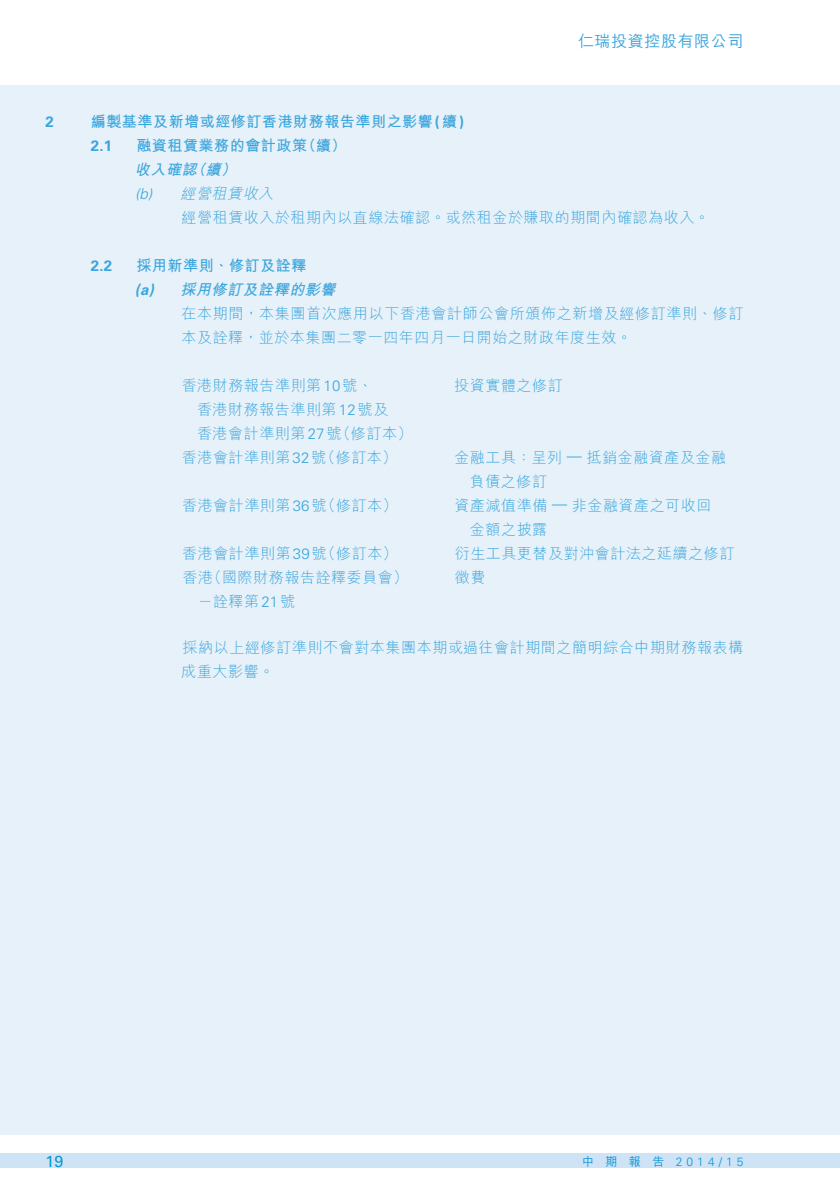
<style>
.page{position:relative;width:840px;height:1191px;background:#fff}
.page>*{position:absolute;margin:0;border:0;box-sizing:border-box;transform-origin:0 0}
.t1{font:500 16px "M Hei HK";letter-spacing:.035em;color:#3aa5dd}
.t2{font:16px "Univers LT Std";color:#0696d7}
.t3{font:300 15px/24px "M Hei HK";letter-spacing:.035em;color:#3aa5dd}
.t4{font:700 15px "M Hei HK";letter-spacing:.035em;color:#3aa5dd}
.t5{font:italic 700 15px "M Hei HK";color:#3aa5dd}
.t6{font:700 15px "Univers LT Std";color:#3aa5dd}
.t7{font:italic 300 15px "M Hei HK";color:#3aa5dd}
.t8{font:italic 300 15px "Univers LT Std";color:#3aa5dd}
.t9{font:italic 700 15px "Univers LT Std";color:#3aa5dd}
.t10{font:300 15px "Univers LT Std";color:#3aa5dd}
.t11{font:300 12px "Univers LT Std";color:#0696d7}
.t12{font:500 12px "M Hei HK";color:#0696d7}
.s1{font-family:"Univers LT Std"}
</style>
<div class="page">
<div style="left:0;top:1153px;width:839px;height:14px;background:#cee3f5"></div>
<div style="left:0;top:85px;width:839px;height:1049px;background:#e6f1f9"></div>
<p class="t6" style="left:45px;top:113px;width:10px">2</p>
<p class="t4" style="left:91px;top:110px;width:375px">編製基準及新增或經修訂香港財務報告準則之影響 續<span class="s1">( (</span></p>
<p class="t6" style="left:91px;top:137px;width:23px">2.1</p>
<p class="t4" style="left:136px;top:134px;width:172px">融資租賃業務的會計政策</p>
<p class="t4" style="left:301px;top:134px;width:47px">（續(</p>
<p class="t5" style="left:135px;top:158px;width:91px">收入確認續</p>
<p class="t5" style="left:190px;top:158px;width:21px">（</p>
<p class="t7" style="left:180px;top:186px;width:97px">經營租賃收入</p>
<p class="t5" style="left:221px;top:158px;width:21px">(</p>
<p class="t8" style="left:135px;top:184px;width:23px">)b(</p>
<p class="t1" style="left:577px;top:29px;width:167px">仁瑞投資控股有限公司</p>
<p class="t6" style="left:91px;top:257px;width:23px">2.2</p>
<p class="t3" style="left:181px;top:205px;width:529px">經營租賃收入於租期內以直線法確認。或然租金於賺取的期間內確認為收入。</p>
<p class="t4" style="left:136px;top:254px;width:171px">採用新準則、修訂及詮釋</p>
<p class="t9" style="left:135px;top:281px;width:24px">)a(</p>
<p class="t5" style="left:180px;top:278px;width:161px">採用修訂及詮釋的影響</p>
<p class="t3" style="left:181px;top:301px;width:563px">在本期間，本集團首次應用以下香港會計師公會所頒佈之新增及經修訂準則、修訂本及詮釋，並於本集團二零一四年四月一日開始之財政年度生效。</p>
<p class="t3" style="left:197px;top:373px;width:217px;text-indent:-15px">香港財務報告準則第<span class="s1">10</span>號、<br>香港財務報告準則第<span class="s1">12</span>號及<br>香港會計準則第<span class="s1">27</span> （號 修訂本(</p>
<p class="t3" style="left:454px;top:373px;width:110px">投資實體之修訂</p>
<p class="t3" style="left:586px;top:445px;width:141px">抵銷金融資產及金融</p>
<p class="t3" style="left:182px;top:445px;width:217px">香港會計準則第<span class="s1">32</span> （號 修訂本）</p>
<p class="t3" style="left:454px;top:445px;width:109px">金融工具：呈列</p>
<p class="t10" style="left:566px;top:446px;width:16px">—</p>
<p class="t3" style="left:182px;top:493px;width:217px">香港會計準則第<span class="s1">36</span> （號 修訂本）</p>
<p class="t3" style="left:469px;top:469px;width:79px">負債之修訂</p>
<p class="t3" style="left:454px;top:493px;width:94px">資產減值準備</p>
<p class="t3" style="left:571px;top:493px;width:141px">非金融資產之可收回</p>
<p class="t10" style="left:552px;top:494px;width:16px">—</p>
<p class="t3" style="left:454px;top:517px;width:281px;text-indent:15px">金額之披露<br>衍生工具更替及對沖會計法之延續之修訂</p>
<p class="t3" style="left:207px;top:541px;width:203px;text-indent:-25px">香港會計準則第<span class="s1">39</span> （號 修訂本）（國際財務報告詮釋委員會(</p>
<p class="t3" style="left:198px;top:565px;width:99px;text-indent:-15px">香港<br>－詮釋第<span class="s1">21</span>號</p>
<p class="t3" style="left:454px;top:565px;width:32px">徵費</p>
<p class="t3" style="left:181px;top:635px;width:563px">採納以上經修訂準則不會對本集團本期或過往會計期間之簡明綜合中期財務報表構成重大影響。</p>
<p class="t2" style="left:45px;top:1151px;width:20px">19</p>
<p class="t12" style="left:581px;top:1152px;width:13px">中</p>
<p class="t12" style="left:605px;top:1152px;width:13px">期</p>
<p class="t12" style="left:628px;top:1152px;width:13px">報</p>
<p class="t12" style="left:652px;top:1152px;width:13px">告</p>
<p class="t11" style="left:675px;top:1154px;width:69px">2014 / 1 5</p>
</div>
